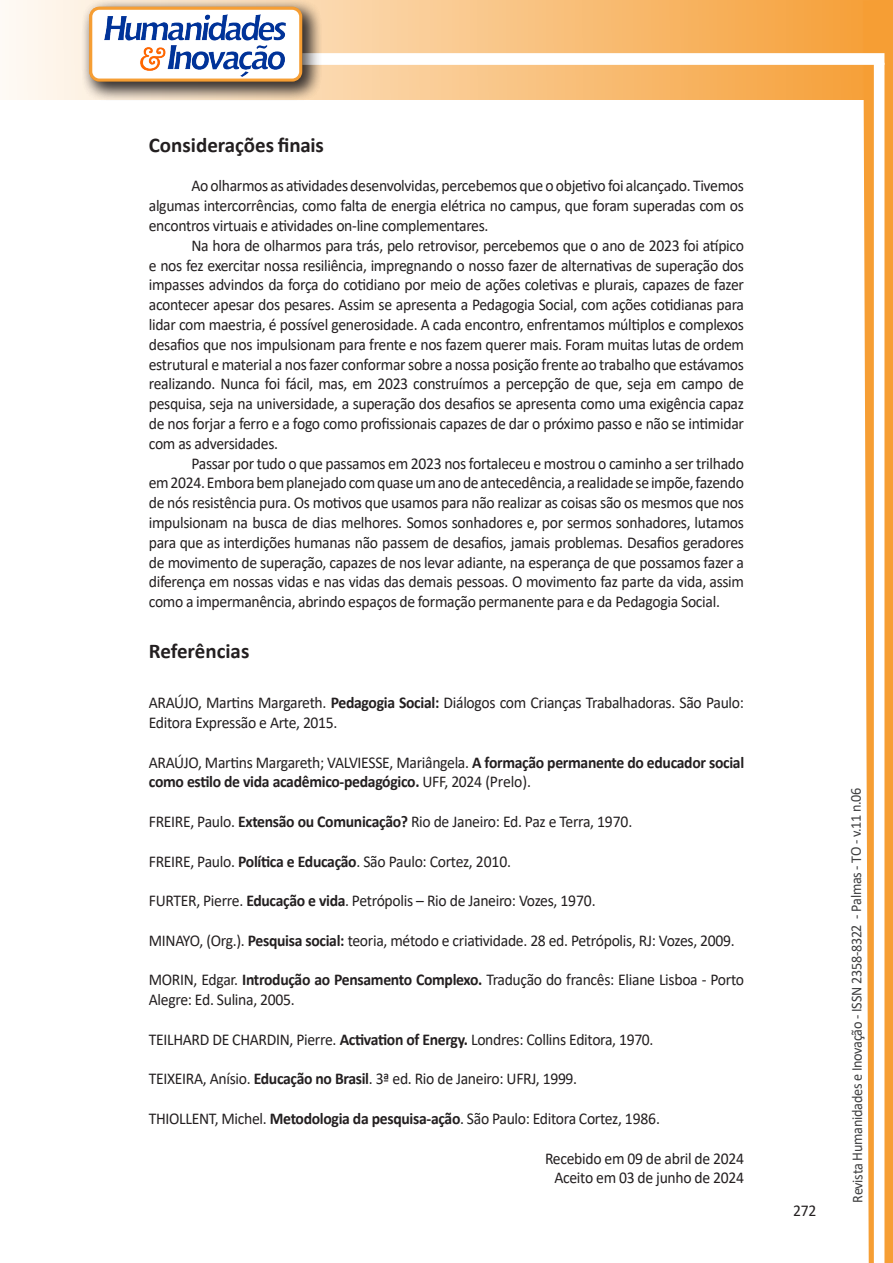
<style>
.page{position:relative;width:893px;height:1263px;background:#fff}
.page>*{position:absolute;margin:0;border:0;box-sizing:border-box;transform-origin:0 0}
.Titulo_2{font:700 21px "Calibri";color:#231f20}
.texto{font:16.5px/19.8px "Calibri";letter-spacing:-.02em;color:#231f20;text-align:justify;scale:.95 1}
.texto-2{font:700 16.5px/19.8px "Calibri";letter-spacing:-.02em;color:#231f20;scale:.95 1}
.t1{font:15px "Calibri";letter-spacing:-.025em;color:#3e3e3f;scale:.95 1}
.s1{font-weight:700}
.s2{font-weight:400}
</style>
<div class="page">
<svg style="left:5px;top:0;width:858px;height:100px;background:#f9c484"></svg>
<div style="left:302px;top:53px;width:582px;height:12px;background:#fff;border:2px solid #fff"></div>
<svg style="left:863px;top:0;width:30px;height:1263px"></svg>
<div style="left:81px;top:0;width:241px;height:102px;background:#231f20;opacity:.75"></div>
<div style="left:91px;top:8px;width:210px;height:72px;background:#fff;border-radius:9px"></div>
<img style="left:104px;top:14px;width:181px;height:62px">
<div style="left:89px;top:7px;width:213px;height:75px;border:3px solid #f69e34;border-radius:9px"></div>
<p class="Titulo_2" style="left:149px;top:130px;width:177px">Considerações finais</p>
<p class="texto" style="left:149px;top:176px;width:628px;text-indent:43px">Ao olharmos as atividades desenvolvidas, percebemos que o objetivo foi alcançado. Tivemos algumas intercorrências, como falta de energia elétrica no campus, que foram superadas com os encontros virtuais e atividades on-line complementares.</p>
<p class="texto" style="left:149px;top:235px;width:628px;text-indent:43px">Na hora de olharmos para trás, pelo retrovisor, percebemos que o ano de 2023 foi atípico e nos fez exercitar nossa resiliência, impregnando o nosso fazer de alternativas de superação dos impasses advindos da força do cotidiano por meio de ações coletivas e plurais, capazes de fazer acontecer apesar dos pesares. Assim se apresenta a Pedagogia Social, com ações cotidianas para lidar com maestria, é possível generosidade. A cada encontro, enfrentamos múltiplos e complexos desafios que nos impulsionam para frente e nos fazem querer mais. Foram muitas lutas de ordem estrutural e material a nos fazer conformar sobre a nossa posição frente ao trabalho que estávamos realizando. Nunca foi fácil, mas, em 2023 construímos a percepção de que, seja em campo de pesquisa, seja na universidade, a superação dos desafios se apresenta como uma exigência capaz de nos forjar a ferro e a fogo como profissionais capazes de dar o próximo passo e não se intimidar com as adversidades.</p>
<p class="texto" style="left:149px;top:453px;width:628px;text-indent:43px">Passar por tudo o que passamos em 2023 nos fortaleceu e mostrou o caminho a ser trilhado em 2024. Embora bem planejado com quase um ano de antecedência, a realidade se impõe, fazendo de nós resistência pura. Os motivos que usamos para não realizar as coisas são os mesmos que nos impulsionam na busca de dias melhores. Somos sonhadores e, por sermos sonhadores, lutamos para que as interdições humanas não passem de desafios, jamais problemas. Desafios geradores de movimento de superação, capazes de nos levar adiante, na esperança de que possamos fazer a diferença em nossas vidas e nas vidas das demais pessoas. O movimento faz parte da vida, assim como a impermanência, abrindo espaços de formação permanente para e da Pedagogia Social.</p>
<p class="Titulo_2" style="left:149px;top:636px;width:102px">Referências</p>
<p class="texto" style="left:149px;top:692px;width:628px">ARAÚJO, Martins Margareth. <span class="s1">Pedagogia Social:</span> Diálogos com Crianças Trabalhadoras. São Paulo:<br>Editora Expressão e Arte, 2015.</p>
<p class="texto-2" style="left:149px;top:752px;width:628px"><span class="s2">ARAÚJO, Martins Margareth; VALVIESSE, Mariângela.</span> A formação permanente do educador social como estilo de vida acadêmico-pedagógico. <span class="s2">UFF, 2024 (Prelo).</span></p>
<p class="texto" style="left:149px;top:811px;width:510px">FREIRE, Paulo. <span class="s1">Extensão ou Comunicação?</span> Rio de Janeiro: Ed. Paz e Terra, 1970.</p>
<p class="texto" style="left:149px;top:851px;width:383px">FREIRE, Paulo. <span class="s1">Política e Educação</span>. São Paulo: Cortez, 2010.</p>
<p class="texto" style="left:149px;top:890px;width:472px">FURTER, Pierre. <span class="s1">Educação e vida</span>. Petrópolis – Rio de Janeiro: Vozes, 1970.</p>
<p class="texto" style="left:149px;top:930px;width:618px">MINAYO, (Org.). <span class="s1">Pesquisa social:</span> teoria, método e criatividade. 28 ed. Petrópolis, RJ: Vozes, 2009.</p>
<p class="texto" style="left:149px;top:969px;width:628px">MORIN, Edgar. <span class="s1">Introdução ao Pensamento Complexo.</span> Tradução do francês: Eliane Lisboa - Porto<br>Alegre: Ed. Sulina, 2005.</p>
<p class="texto" style="left:149px;top:1029px;width:533px">TEILHARD DE CHARDIN, Pierre. <span class="s1">Activation of Energy.</span> Londres: Collins Editora, 1970.</p>
<p class="texto" style="left:149px;top:1068px;width:452px">TEIXEIRA, Anísio. <span class="s1">Educação no Brasil</span>. 3ª ed. Rio de Janeiro: UFRJ, 1999.</p>
<p class="texto" style="left:149px;top:1108px;width:540px">THIOLLENT, Michel. <span class="s1">Metodologia da pesquisa-ação</span>. São Paulo: Editora Cortez, 1986.</p>
<p class="texto" style="left:545px;top:1148px;width:211px">Recebido em 09 de abril de 2024</p>
<p class="texto" style="left:554px;top:1167px;width:201px">Aceito em 03 de junho de 2024</p>
<p class="texto" style="left:793px;top:1200px;width:26px">272</p>
<p class="t1" style="left:846px;top:1203px;width:439px;rotate:-90deg">Revista Humanidades e Inovação - ISSN 2358-8322 - Palmas - TO - v.11 n.06</p>
</div>
